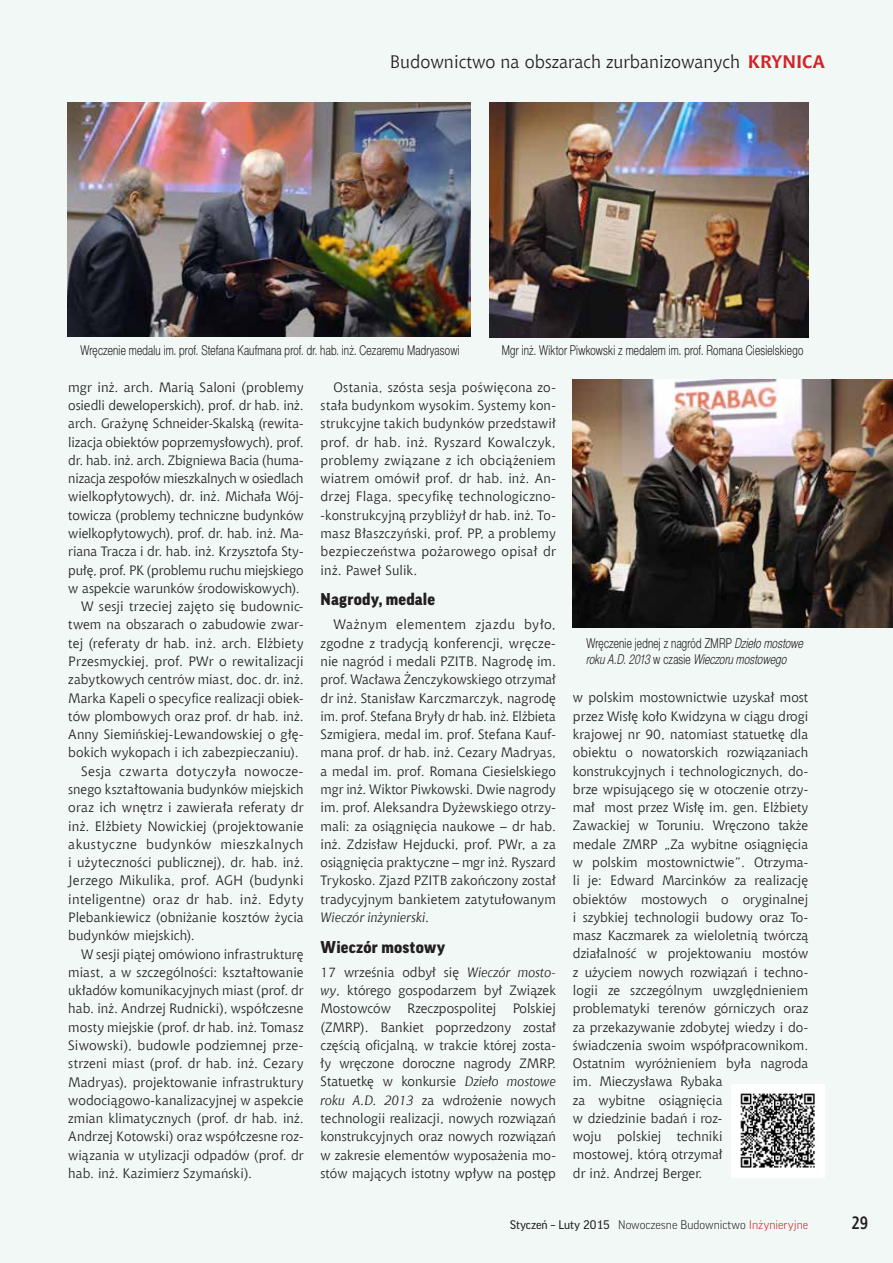
<style>
.page{position:relative;width:893px;height:1263px;background:#f1f8f5}
.page>*{position:absolute;margin:0;border:0;box-sizing:border-box;transform-origin:0 0}
.t1{font:18px "Chianti EU";color:#231f20}
.t2{font:700 18px "Aerton Cnd EFN";color:#231f20}
.t3{font:900 16.5px "Good Pro";letter-spacing:.015em;color:#231f20}
.t4{font:13.5px/18.3px "Chianti EU";letter-spacing:.005em;color:#231f20;text-align:justify}
.t5{font:13.5px "Switzer Cnd EFN Light";letter-spacing:.015em;color:#231f20;scale:.9 1}
.t6{font:italic 13.5px/16.2px "Switzer Cnd EFN Light";letter-spacing:.005em;color:#231f20;scale:.9 1}
.t7{font:13.5px "Chianti EU";letter-spacing:-.015em;color:#231f20}
.t8{font:13.5px "Chianti EU";letter-spacing:.035em;color:#231f20}
.t9{font:300 12px "Good Pro";color:#231f20}
.s1{font-weight:700;color:#d1232a}
.s2{font-style:italic}
.s3{font-style:normal}
.s4{font-weight:400}
.s5{color:#d1232a}
</style>
<div class="page">
<img style="left:68px;top:102px;width:403px;height:235px">
<img style="left:489px;top:102px;width:319px;height:235px">
<img style="left:572px;top:379px;width:321px;height:249px">
<div style="left:731px;top:1084px;width:93px;height:94px;background:#fff"></div>
<img style="left:740px;top:1093px;width:75px;height:75px">
<h1 class="t1" style="left:390px;top:51px;width:437px">Budownictwo na obszarach zurbanizowanych <span class="s1">KRYNICA</span></h1>
<p class="t5" style="left:80px;top:342px;width:423px">Wręczenie medalu im. prof. Stefana Kaufmana prof. dr. hab. inż. Cezaremu Madryasowi</p>
<p class="t5" style="left:502px;top:342px;width:337px">Mgr inż. Wiktor Piwkowski z medalem im. prof. Romana Ciesielskiego</p>
<p class="t4" style="left:68px;top:378px;width:237px">mgr inż. arch. Marią Saloni (problemy</p>
<p class="t4" style="left:68px;top:396px;width:237px">osiedli deweloperskich), prof. dr hab. inż.</p>
<p class="t4" style="left:68px;top:414px;width:237px">arch. Grażynę Schneider-Skalską (rewita-</p>
<p class="t4" style="left:68px;top:432px;width:237px">lizacja obiektów poprzemysłowych), prof.</p>
<p class="t4" style="left:68px;top:451px;width:237px">dr. hab. inż. arch. Zbigniewa Bacia (huma-</p>
<p class="t7" style="left:68px;top:470px;width:237px">nizacja zespołów mieszkalnych w osiedlach</p>
<p class="t4" style="left:68px;top:487px;width:237px">wielkopłytowych), dr. inż. Michała Wój-</p>
<p class="t4" style="left:68px;top:506px;width:237px">towicza (problemy techniczne budynków</p>
<p class="t4" style="left:68px;top:524px;width:237px">wielkopłytowych), prof. dr. hab. inż. Ma-</p>
<p class="t4" style="left:68px;top:542px;width:237px">riana Tracza i dr. hab. inż. Krzysztofa Sty-</p>
<p class="t7" style="left:68px;top:562px;width:237px">pułę, prof. PK (problemu ruchu miejskiego</p>
<p class="t4" style="left:68px;top:579px;width:233px">w aspekcie warunków środowiskowych).</p>
<p class="t4" style="left:81px;top:597px;width:224px">W sesji trzeciej zajęto się budownic-</p>
<p class="t4" style="left:68px;top:615px;width:237px">twem na obszarach o zabudowie zwar-</p>
<p class="t4" style="left:68px;top:634px;width:237px">tej (referaty dr hab. inż. arch. Elżbiety</p>
<p class="t4" style="left:68px;top:652px;width:237px">Przesmyckiej, prof. PWr o rewitalizacji</p>
<p class="t4" style="left:68px;top:670px;width:237px">zabytkowych centrów miast, doc. dr. inż.</p>
<p class="t4" style="left:68px;top:688px;width:237px">Marka Kapeli o specyfice realizacji obiek-</p>
<p class="t4" style="left:68px;top:707px;width:237px">tów plombowych oraz prof. dr hab. inż.</p>
<p class="t4" style="left:68px;top:725px;width:237px">Anny Siemińskiej-Lewandowskiej o głę-</p>
<p class="t4" style="left:68px;top:743px;width:232px">bokich wykopach i ich zabezpieczaniu).</p>
<p class="t8" style="left:81px;top:763px;width:224px">Sesja czwarta dotyczyła nowocze-</p>
<p class="t4" style="left:68px;top:780px;width:237px">snego kształtowania budynków miejskich</p>
<p class="t4" style="left:68px;top:798px;width:237px">oraz ich wnętrz i zawierała referaty dr</p>
<p class="t4" style="left:68px;top:816px;width:237px">inż. Elżbiety Nowickiej (projektowanie</p>
<p class="t8" style="left:68px;top:836px;width:237px">akustyczne budynków mieszkalnych</p>
<p class="t4" style="left:68px;top:853px;width:237px">i użyteczności publicznej), dr. hab. inż.</p>
<p class="t4" style="left:68px;top:871px;width:237px">Jerzego Mikulika, prof. AGH (budynki</p>
<p class="t4" style="left:68px;top:890px;width:237px">inteligentne) oraz dr hab. inż. Edyty</p>
<p class="t4" style="left:68px;top:908px;width:237px">Plebankiewicz (obniżanie kosztów życia</p>
<p class="t4" style="left:68px;top:926px;width:128px">budynków miejskich).</p>
<p class="t4" style="left:81px;top:944px;width:224px">W sesji piątej omówiono infrastrukturę</p>
<p class="t4" style="left:68px;top:963px;width:237px">miast, a w szczególności: kształtowanie</p>
<p class="t4" style="left:68px;top:981px;width:237px">układów komunikacyjnych miast (prof. dr</p>
<p class="t4" style="left:68px;top:999px;width:237px">hab. inż. Andrzej Rudnicki), współczesne</p>
<p class="t4" style="left:68px;top:1018px;width:237px">mosty miejskie (prof. dr hab. inż. Tomasz</p>
<p class="t4" style="left:68px;top:1036px;width:237px">Siwowski), budowle podziemnej prze-</p>
<p class="t4" style="left:68px;top:1054px;width:237px">strzeni miast (prof. dr hab. inż. Cezary</p>
<p class="t4" style="left:68px;top:1072px;width:237px">Madryas), projektowanie infrastruktury</p>
<p class="t4" style="left:68px;top:1091px;width:237px">wodociągowo-kanalizacyjnej w aspekcie</p>
<p class="t4" style="left:68px;top:1109px;width:237px">zmian klimatycznych (prof. dr hab. inż.</p>
<p class="t4" style="left:68px;top:1127px;width:237px">Andrzej Kotowski) oraz współczesne roz-</p>
<p class="t4" style="left:68px;top:1146px;width:237px">wiązania w utylizacji odpadów (prof. dr</p>
<p class="t4" style="left:68px;top:1164px;width:185px">hab. inż. Kazimierz Szymański).</p>
<p class="t4" style="left:321px;top:378px;width:237px;text-indent:13px">Ostania, szósta sesja poświęcona zo&shy;stała budynkom wysokim. Systemy kon&shy;strukcyjne takich budynków przedstawił prof. dr hab. inż. Ryszard Kowalczyk, problemy związane z ich obciążeniem wiatrem omówił prof. dr hab. inż. An&shy;drzej Flaga, specyfikę technologiczno--konstrukcyjną przybliżył dr hab. inż. To&shy;masz Błaszczyński, prof. PP, a problemy bezpieczeństwa pożarowego opisał dr inż. Paweł Sulik.</p>
<p class="t3" style="left:321px;top:590px;width:116px">Nagrody, medale</p>
<p class="t4" style="left:321px;top:615px;width:237px;text-indent:13px">Ważnym elementem zjazdu było, zgodne z tradycją konferencji, wręcze&shy;nie nagród i medali PZITB. Nagrodę im. prof. Wacława Żenczykowskiego otrzymał dr inż. Stanisław Karczmarczyk, nagrodę im. prof. Stefana Bryły dr hab. inż. Elżbieta Szmigiera, medal im. prof. Stefana Kauf&shy;mana prof. dr hab. inż. Cezary Madryas, a medal im. prof. Romana Ciesielskiego mgr inż. Wiktor Piwkowski. Dwie nagrody im. prof. Aleksandra Dyżewskiego otrzy&shy;mali: za osiągnięcia naukowe – dr hab. inż. Zdzisław Hejducki, prof. PWr, a za osiągnięcia praktyczne – mgr inż. Ryszard Trykosko. Zjazd PZITB zakończony został tradycyjnym bankietem zatytułowanym <span class="s2">Wieczór inżynierski</span>.</p>
<p class="t3" style="left:321px;top:937px;width:126px">Wieczór mostowy</p>
<p class="t4" style="left:321px;top:963px;width:237px">17 września odbył się <span class="s2">Wieczór mosto&shy;wy</span>, którego gospodarzem był Związek Mostowców Rzeczpospolitej Polskiej (ZMRP). Bankiet poprzedzony został częścią oficjalną, w trakcie której zosta&shy;ły wręczone doroczne nagrody ZMRP.<br>Statuetkę w konkursie <span class="s2">Dzieło mostowe roku A.D. 2013</span> za wdrożenie nowych technologii realizacji, nowych rozwiązań konstrukcyjnych oraz nowych rozwiązań w zakresie elementów wyposażenia mo&shy;stów mających istotny wpływ na postęp</p>
<p class="t6" style="left:586px;top:635px;width:242px"><span class="s3">Wręczenie jednej z nagród ZMRP</span> Dzieło mostowe roku A.D. 2013 <span class="s3">w czasie</span> Wieczoru mostowego</p>
<p class="t4" style="left:573px;top:688px;width:237px;text-align:left">w polskim mostownictwie uzyskał most przez Wisłę koło Kwidzyna w ciągu drogi krajowej nr 90, natomiast statuetkę dla obiektu o nowatorskich rozwiązaniach konstrukcyjnych i technologicznych, do&shy;brze wpisującego się w otoczenie otrzy&shy;mał most przez Wisłę im. gen. Elżbiety Zawackiej w Toruniu. Wręczono także medale ZMRP „Za wybitne osiągnięcia w polskim mostownictwie”. Otrzyma&shy;li je: Edward Marcinków za realizację obiektów mostowych o oryginalnej i szybkiej technologii budowy oraz To&shy;masz Kaczmarek za wieloletnią twórczą działalność w projektowaniu mostów z użyciem nowych rozwiązań i techno&shy;logii ze szczególnym uwzględnieniem problematyki terenów górniczych oraz za przekazywanie zdobytej wiedzy i do&shy;świadczenia swoim współpracownikom.<br>Ostatnim wyróżnieniem była nagroda im. Mieczysława Rybaka<br>za wybitne osiągnięcia<br>w dziedzinie badań i roz-<br>woju polskiej techniki<br>mostowej, którą otrzymał<br>dr inż. Andrzej Berger.</p>
<p class="t9" style="left:510px;top:1218px;width:300px"><span class="s4">Styczeń – Luty 2015</span> Nowoczesne Budownictwo <span class="s5">Inżynieryjne</span></p>
<h1 class="t2" style="left:851px;top:1212px;width:18px">29</h1>
</div>
